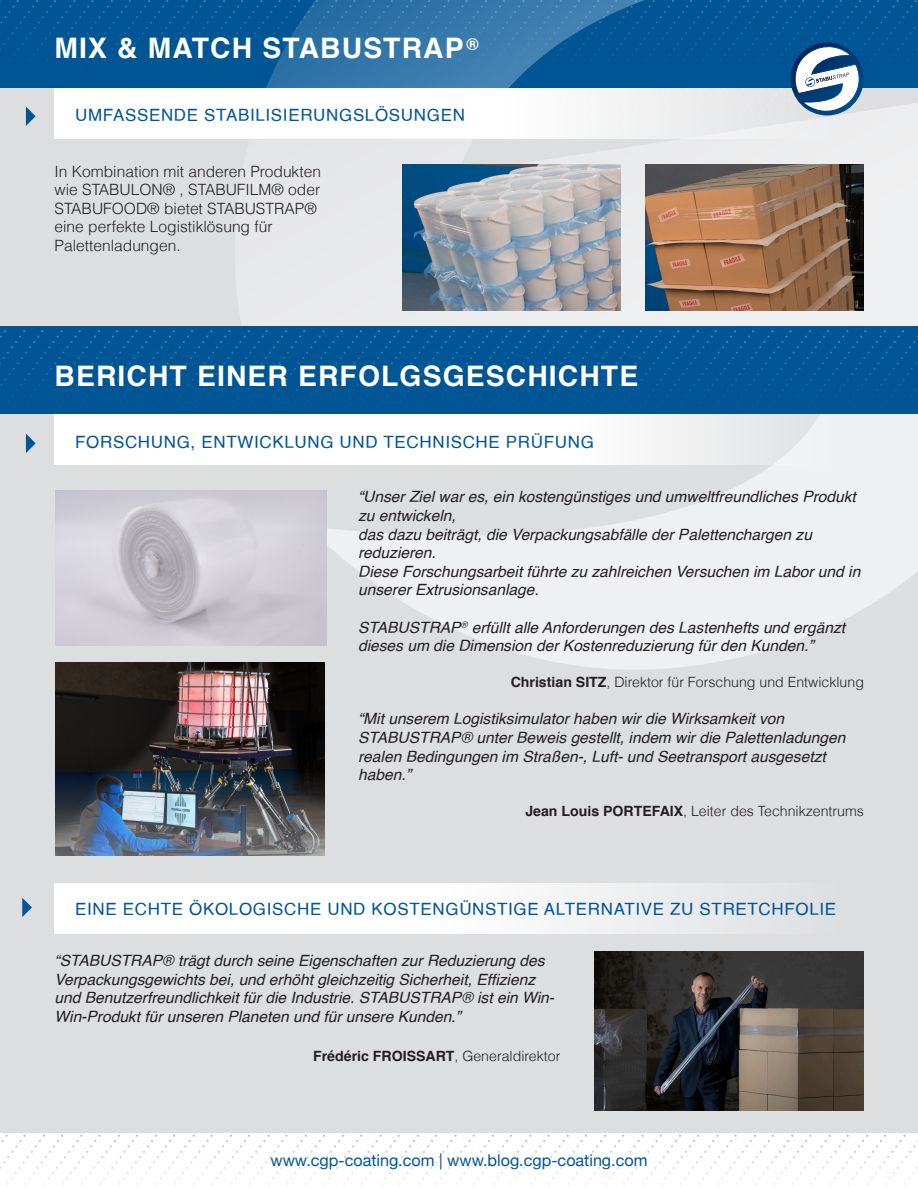
<style>
.page{position:relative;width:918px;height:1188px;background:#fff}
.page>*{position:absolute;margin:0;border:0;box-sizing:border-box;transform-origin:0 0}
.t1{font:700 28.35px "Helvetica";letter-spacing:.04em;color:#fff}
.t2{font:16.95px "Helvetica";letter-spacing:.04em;color:#005595}
.t3{font:700 16.5px "Helvetica";color:#fff}
.t4{font:16.2px "Helvetica Neue";color:#005595}
.t5{font:italic 15.6px/18.6px "Helvetica";color:#231f20}
.t6{font:300 15.6px/18.6px "Helvetica";color:#231f20;text-align:justify}
.t7{font:300 14.1px "Helvetica";color:#231f20}
.t8{font:700 14.1px "Helvetica";color:#231f20}
.s1{font-weight:700}
.s2{font-weight:300}
</style>
<div class="page">
<div style="left:0;top:337px;width:918px;height:795px;background:#dddee0"></div>
<div style="left:0;top:57px;width:918px;height:280px;background:#dddee0"></div>
<div style="left:0;top:0;width:918px;height:88px;background:#005595"></div>
<svg style="left:233px;top:75px;width:685px;height:595px;fill:#ececed"></svg>
<svg style="left:0;top:1132px;width:366px;height:53px"></svg>
<svg style="left:366px;top:1132px;width:552px;height:53px"></svg>
<div style="left:55px;top:414px;width:789px;height:51px;background:linear-gradient(to right,#fff,#efeff0)"></div>
<div style="left:55px;top:88px;width:797px;height:51px;background:#ededee"></div>
<div style="left:54px;top:883px;width:791px;height:50px;background:linear-gradient(to right,#fff,#e5e5e7)"></div>
<svg style="left:26px;top:434px;width:10px;height:19px"></svg>
<svg style="left:26px;top:107px;width:10px;height:19px"></svg>
<svg style="left:22px;top:898px;width:10px;height:19px"></svg>
<svg style="left:55px;top:88px;width:756px;height:51px"></svg>
<svg style="left:0;top:0;width:341px;height:75px"></svg>
<svg style="left:341px;top:0;width:337px;height:75px"></svg>
<img style="left:55px;top:490px;width:272px;height:156px">
<img style="left:594px;top:952px;width:270px;height:159px">
<svg style="left:678px;top:0;width:240px;height:115px"></svg>
<img style="left:402px;top:165px;width:219px;height:145px">
<img style="left:646px;top:165px;width:218px;height:145px">
<img style="left:55px;top:663px;width:270px;height:193px">
<div style="left:0;top:327px;width:29px;height:87px;background:#005595"></div>
<div style="left:29px;top:327px;width:38px;height:87px;background:#005595"></div>
<div style="left:67px;top:327px;width:37px;height:87px;background:#005595"></div>
<div style="left:104px;top:327px;width:37px;height:87px;background:#005595"></div>
<div style="left:141px;top:327px;width:38px;height:87px;background:#005595"></div>
<div style="left:179px;top:327px;width:37px;height:87px;background:#005595"></div>
<div style="left:216px;top:327px;width:38px;height:87px;background:#005595"></div>
<div style="left:254px;top:327px;width:37px;height:87px;background:#005595"></div>
<div style="left:291px;top:327px;width:37px;height:87px;background:#005595"></div>
<div style="left:328px;top:327px;width:38px;height:87px;background:#005595"></div>
<div style="left:366px;top:327px;width:37px;height:87px;background:#005595"></div>
<div style="left:403px;top:327px;width:18px;height:87px;background:#005595"></div>
<div style="left:421px;top:327px;width:497px;height:87px;background:#005595"></div>
<p class="t1" style="left:55px;top:25px;width:411px">MIX &amp; MATCH STABUSTRAP</p>
<p class="t3" style="left:466px;top:31px;width:14px">®</p>
<p class="t2" style="left:75px;top:102px;width:391px">UMFASSENDE STABILISIERUNGSLÖSUNGEN</p>
<p class="t6" style="left:55px;top:162px;width:268px">In Kombination mit anderen Produkten wie STABULON® , STABUFILM® oder STABUFOOD® bietet STABUSTRAP®</p>
<p class="t6" style="left:55px;top:218px;width:220px">eine perfekte Logistiklösung für<br>Palettenladungen.</p>
<p class="t1" style="left:54px;top:353px;width:585px">BERICHT EINER ERFOLGSGESCHICHTE</p>
<p class="t2" style="left:75px;top:429px;width:520px">FORSCHUNG, ENTWICKLUNG UND TECHNISCHE PRÜFUNG</p>
<p class="t5" style="left:358px;top:488px;width:499px">“Unser Ziel war es, ein kostengünstiges und umweltfreundliches Produkt zu entwickeln,</p>
<p class="t5" style="left:358px;top:525px;width:455px">das dazu beiträgt, die Verpackungsabfälle der Palettenchargen zu reduzieren.</p>
<p class="t5" style="left:358px;top:562px;width:504px">Diese Forschungsarbeit führte zu zahlreichen Versuchen im Labor und in unserer Extrusionsanlage.</p>
<p class="t5" style="left:358px;top:618px;width:489px">STABUSTRAP<sup>®</sup> erfüllt alle Anforderungen des Lastenhefts und ergänzt dieses um die Dimension der Kostenreduzierung für den Kunden.”</p>
<p class="t7" style="left:511px;top:673px;width:355px"><span class="s1">Christian SITZ</span>, Direktor für Forschung und Entwicklung</p>
<p class="t5" style="left:358px;top:710px;width:489px">“Mit unserem Logistiksimulator haben wir die Wirksamkeit von STABUSTRAP® unter Beweis gestellt, indem wir die Palettenladungen realen Bedingungen im Straßen-, Luft- und Seetransport ausgesetzt haben.”</p>
<p class="t7" style="left:525px;top:802px;width:340px"><span class="s1">Jean Louis PORTEFAIX</span>, Leiter des Technikzentrums</p>
<p class="t2" style="left:75px;top:896px;width:763px">EINE ECHTE ÖKOLOGISCHE UND KOSTENGÜNSTIGE ALTERNATIVE ZU STRETCHFOLIE</p>
<p class="t5" style="left:55px;top:951px;width:501px">“STABUSTRAP® trägt durch seine Eigenschaften zur Reduzierung des Verpackungsgewichts bei, und erhöht gleichzeitig Sicherheit, Effizienz und Benutzerfreundlichkeit für die Industrie. STABUSTRAP® ist ein Win-Win-Produkt für unseren Planeten und für unsere Kunden.”</p>
<p class="t8" style="left:313px;top:1044px;width:249px">Frédéric FROISSART<span class="s2">, Generaldirektor</span></p>
<p class="t4" style="left:270px;top:1150px;width:379px">www.cgp-coating.com | www.blog.cgp-coating.com</p>
</div>
